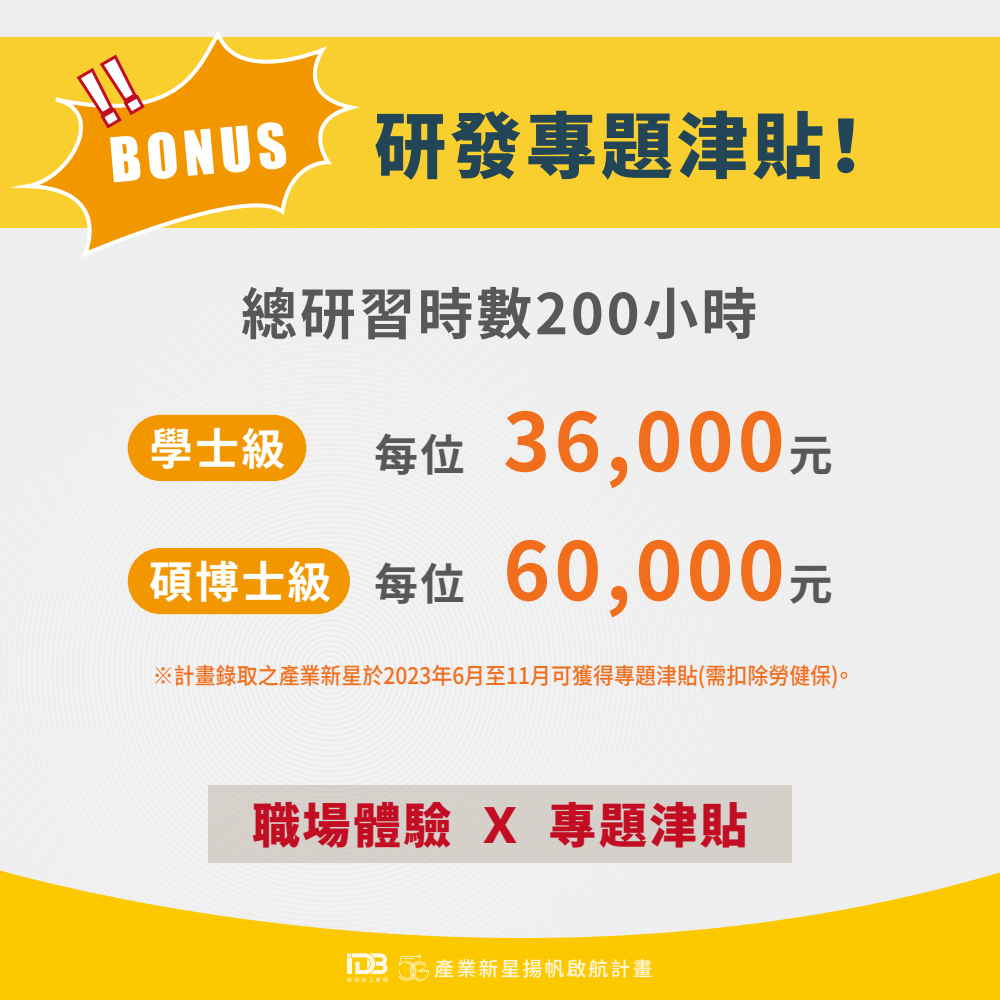
<style>
.page{position:relative;width:1000px;height:1000px;background:#eee}
.page>*{position:absolute;margin:0;border:0;box-sizing:border-box;transform-origin:0 0}
.t1{font:80px/129px "Gen Yo Gothic TW B";letter-spacing:.05em;color:#f16e1d}
.t2{font:900 72px "Noto Sans CJ Ktc";letter-spacing:.05em;color:#224658}
.t3{font:57.2px "Impact";color:#fff}
.t4{font:56px "Gen Yo Gothic TW B";letter-spacing:.05em;color:#595757}
.t5{font:48px "Gen Yo Gothic TW H";letter-spacing:.05em;color:#c30d23}
.t6{font:44px "Gen Yo Gothic TW B";letter-spacing:.05em;color:#fff}
.t7{font:500 22.8px "Noto Sans CJ Ktc";color:#f16e1d;scale:.92 1}
.t8{font:500 20px "Noto Sans CJ Ktc";letter-spacing:.1em;color:#fff}
.s1{font-size:44px;color:#595757}
</style>
<div class="page">
<svg style="left:0;top:870px;width:1000px;height:130px;fill:#fcc800"></svg>
<svg style="left:399px;top:954px;width:30px;height:27px"></svg>
<svg style="left:347px;top:953px;width:40px;height:29px"></svg>
<div style="left:0;top:38px;width:1000px;height:190px;background:#f9cf2f"></div>
<div style="left:208px;top:785px;width:584px;height:78px;background:#d4cfc9"></div>
<div style="left:128px;top:415px;width:178px;height:66px;background:#f29700;border-radius:33px"></div>
<div style="left:128px;top:548px;width:222px;height:66px;background:#f29700;border-radius:33px"></div>
<svg style="left:0;top:30px;width:369px;height:227px"></svg>
<svg style="left:75px;top:53px;width:72px;height:78px"></svg>
<h3 class="t3" style="left:106px;top:116px;width:179px;rotate:-5deg">BONUS</h3>
<h2 class="t2" style="left:374px;top:105px;width:509px">研發專題津貼！</h2>
<h3 class="t4" style="left:241px;top:282px;width:518px">總研習時數200小時</h3>
<h3 class="t6" style="left:149px;top:424px;width:138px">學士級</h3>
<h3 class="t6" style="left:149px;top:557px;width:184px">碩博士級</h3>
<h1 class="t1" style="left:374px;top:379px;width:460px"><span class="s1">每位</span> 36,000<span class="s1">元每位</span> 60,000<span class="s1">元</span></h1>
<p class="t7" style="left:153px;top:663px;width:764px">※計畫錄取之產業新星於2023年6月至11月可獲得專題津貼(需扣除勞健保)。</p>
<h3 class="t5" style="left:252px;top:799px;width:497px">職場體驗 Ｘ 專題津貼</h3>
<p class="t8" style="left:434px;top:958px;width:220px">產業新星揚帆啟航計畫</p>
</div>
